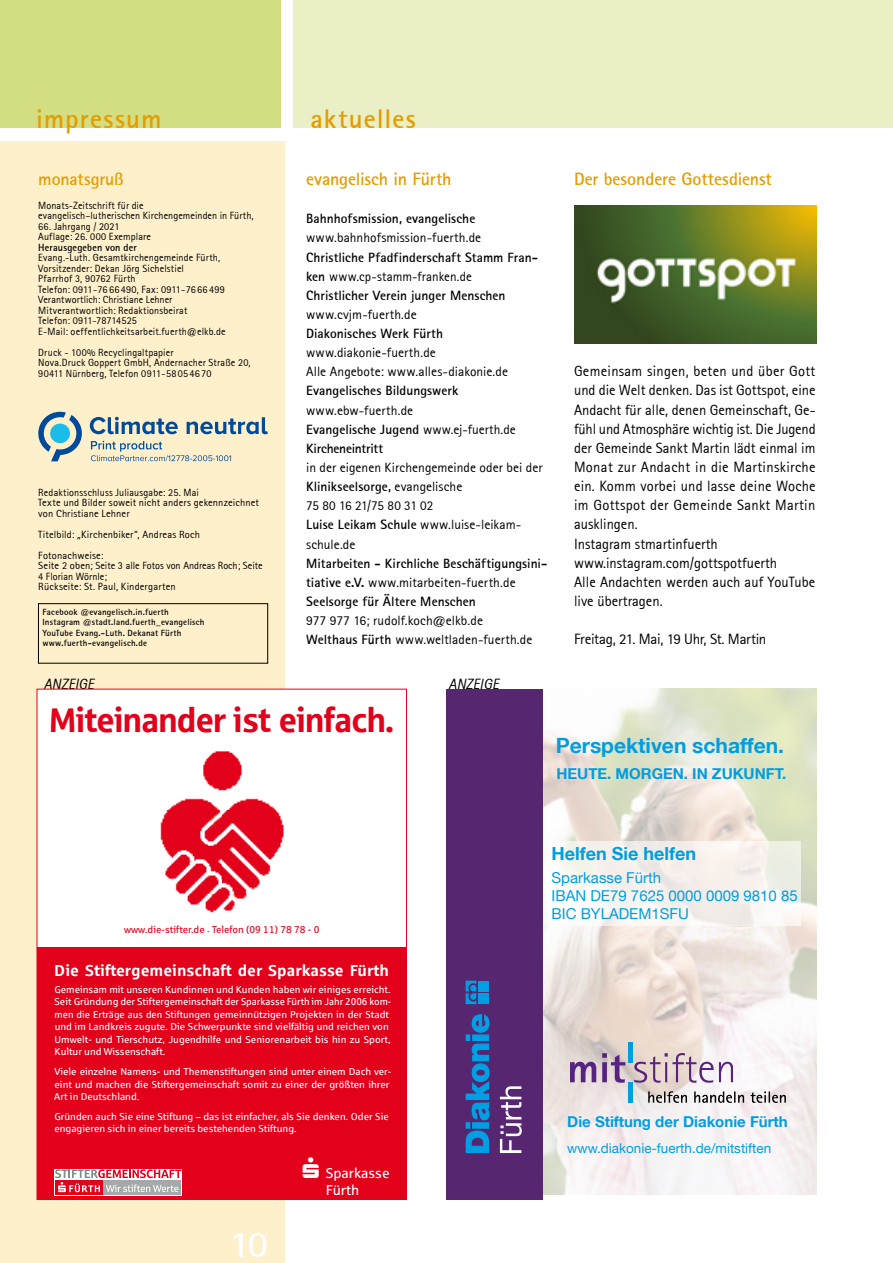
<style>
.page{position:relative;width:893px;height:1263px;background:#fff}
.page>*{position:absolute;margin:0;border:0;box-sizing:border-box;transform-origin:0 0}
.t1{font:37.5px "Rotis Sans Serif Bold 65";color:#fff}
.t2{font:34.2px "Sparkasse Head";color:#e2001a}
.t3{font:27px "Rotis Sans Serif Bold 65";letter-spacing:.04em;color:#e49c00}
.t4{font:700 21px "Helvetica Neue LT";color:#009ee0}
.t5{font:18px "Rotis Sans Serif Bold 65";letter-spacing:-.005em;color:#e49c00}
.t6{font:700 18px "Helvetica Neue LT";color:#009ee0}
.t7{font:17.85px "Rotis Sans Serif Bold 65";letter-spacing:-.005em;color:#e49c00}
.t8{font:700 15.9px "Sparkasse Rg";color:#fff}
.t9{font:15px/19.2px "Rotis Sans Serif 55";color:#000}
.t10{font:15px/18px "Helvetica Neue LT";color:#009ee0}
.t11{font:700 15px "Helvetica Neue LT";color:#009ee0}
.t12{font:15px "Rotis Sans Serif 55";letter-spacing:-.025em;color:#000}
.t13{font:15px "Rotis Sans Serif Italic 56";color:#000}
.t14{font:14.1px/16.4px "Sparkasse Rg";color:#fff}
.t15{font:13.5px/19.2px "Rotis Sans Serif Bold 65";letter-spacing:.005em;color:#000}
.t16{font:13.5px/19.2px "Rotis Sans Serif 55";letter-spacing:.005em;color:#000}
.t17{font:13.5px "Helvetica Neue LT";color:#009ee0}
.t18{font:13.5px "Rotis Sans Serif 55";letter-spacing:-.015em;color:#000}
.t19{font:10.5px/10.5px "Rotis Sans Serif 55";letter-spacing:.01em;color:#000}
.t20{font:10.5px "Rotis Sans Serif Bold 65";letter-spacing:.015em;color:#000}
.t21{font:9.9px/12.5px "Sparkasse Rg";color:#fff}
.t22{font:9.9px "Sparkasse Rg";color:#e2001a}
.t23{font:9px/10.5px "Rotis Sans Serif Bold 65";letter-spacing:.02em;color:#000}
.s1{font-family:"Rotis Sans Serif Bold 65"}
.s2{font-family:"Rotis Sans Serif 55"}
</style>
<div class="page">
<div style="left:293px;top:0;width:600px;height:128px;background:#eaefc5"></div>
<div style="left:0;top:0;width:281px;height:128px;background:#d3de82"></div>
<div style="left:0;top:141px;width:285px;height:1122px;background:#fff0cc"></div>
<img style="left:543px;top:689px;width:273px;height:506px">
<div style="left:446px;top:689px;width:97px;height:510px;background:#572670"></div>
<svg style="left:570px;top:1053px;width:163px;height:30px;background:#c2acc1"></svg>
<hr style="left:628px;top:1042px;width:4px;height:20px;background:#009ee0">
<hr style="left:628px;top:1082px;width:4px;height:21px;background:#009ee0">
<svg style="left:648px;top:1091px;width:138px;height:12px"></svg>
<svg style="left:466px;top:1014px;width:24px;height:139px"></svg>
<svg style="left:466px;top:981px;width:10px;height:23px"></svg>
<div style="left:478px;top:993px;width:11px;height:11px;background:#009fe3"></div>
<div style="left:478px;top:981px;width:11px;height:10px;background:#009fe3"></div>
<svg style="left:500px;top:1086px;width:22px;height:67px"></svg>
<svg style="left:548px;top:841px;width:252px;height:84px;fill:#f7f1ec"></svg>
<svg style="left:37px;top:689px;width:370px;height:510px"></svg>
<svg style="left:90px;top:417px;width:88px;height:17px"></svg>
<svg style="left:187px;top:417px;width:81px;height:17px"></svg>
<svg style="left:38px;top:412px;width:44px;height:49px"></svg>
<svg style="left:91px;top:441px;width:140px;height:20px"></svg>
<img style="left:574px;top:205px;width:242px;height:138px">
<div style="left:38px;top:603px;width:230px;height:60px;border:1px solid #000"></div>
<svg style="left:303px;top:1157px;width:16px;height:21px"></svg>
<h3 class="t3" style="left:36px;top:101px;width:127px">impressum</h3>
<h3 class="t7" style="left:38px;top:168px;width:87px">monatsgruß</h3>
<p class="t19" style="left:38px;top:200px;width:217px">Monats-Zeitschrift für die<br>evangelisch–lutherischen Kirchengemeinden in Fürth,</p>
<p class="t19" style="left:38px;top:221px;width:114px">66. Jahrgang / 2021<br>Auflage: 26. 000 Exemplare</p>
<p class="t20" style="left:38px;top:241px;width:100px">Herausgegeben von der</p>
<p class="t19" style="left:38px;top:252px;width:189px">Evang.-Luth. Gesamtkirchengemeinde Fürth, Vorsitzender: Dekan Jörg Sichelstiel<br>Pfarrhof 3, 90762 Fürth<br>Telefon: 0911-7666490, Fax: 0911-7666499<br>Verantwortlich: Christiane Lehner Mitverantwortlich: Redaktionsbeirat<br>Telefon: 0911-78714525<br>E-Mail: oeffentlichkeitsarbeit.fuerth@elkb.de</p>
<p class="t19" style="left:38px;top:347px;width:214px">Druck - 100% Recyclingaltpapier<br>Nova.Druck Goppert GmbH, Andernacher Straße 20,<br>90411 Nürnberg, Telefon 0911-58054670</p>
<p class="t19" style="left:38px;top:487px;width:222px">Redaktionsschluss Juliausgabe: 25. Mai<br>Texte und Bilder soweit nicht anders gekennzeichnet von Christiane Lehner</p>
<p class="t19" style="left:38px;top:524px;width:163px;line-height:21px">Titelbild: „Kirchenbiker“, Andreas Roch<br>Fotonachweise:</p>
<p class="t19" style="left:38px;top:560px;width:226px">Seite 2 oben; Seite 3 alle Fotos von Andreas Roch; Seite<br>4 Florian Wörnle;<br>Rückseite: St. Paul, Kindergarten</p>
<p class="t23" style="left:43px;top:606px;width:163px">Facebook @evangelisch.in.fuerth Instagram @stadt.land.fuerth_evangelisch YouTube Evang.-Luth. Dekanat Fürth www.fuerth-evangelisch.de</p>
<h3 class="t3" style="left:310px;top:101px;width:107px">aktuelles</h3>
<h3 class="t5" style="left:306px;top:167px;width:147px">evangelisch in Fürth</h3>
<p class="t15" style="left:306px;top:209px;width:171px">Bahnhofsmission, evangelische</p>
<p class="t16" style="left:306px;top:228px;width:177px">www.bahnhofsmission-fuerth.de</p>
<p class="t15" style="left:306px;top:247px;width:233px">Christliche Pfadfinderschaft Stamm Fran-</p>
<p class="t16" style="left:306px;top:266px;width:167px"><span class="s1">ken</span> www.cp-stamm-franken.de</p>
<p class="t15" style="left:306px;top:285px;width:201px">Christlicher Verein junger Menschen</p>
<p class="t16" style="left:306px;top:305px;width:112px">www.cvjm-fuerth.de</p>
<p class="t15" style="left:306px;top:324px;width:138px">Diakonisches Werk Fürth</p>
<p class="t16" style="left:306px;top:343px;width:203px">www.diakonie-fuerth.de<br>Alle Angebote: www.alles-diakonie.de</p>
<p class="t15" style="left:306px;top:381px;width:154px">Evangelisches Bildungswerk</p>
<p class="t16" style="left:306px;top:400px;width:109px">www.ebw-fuerth.de</p>
<p class="t15" style="left:306px;top:419px;width:211px">Evangelische Jugend <span class="s2">www.ej-fuerth.de<br></span>Kircheneintritt</p>
<p class="t16" style="left:306px;top:458px;width:238px">in der eigenen Kirchengemeinde oder bei der</p>
<p class="t15" style="left:306px;top:477px;width:158px">Klinikseelsorge, <span class="s2">evangelische</span></p>
<p class="t18" style="left:306px;top:498px;width:129px">75 80 16 21/75 80 31 02</p>
<p class="t15" style="left:306px;top:515px;width:217px">Luise Leikam Schule <span class="s2">www.luise-leikam-</span></p>
<p class="t16" style="left:306px;top:534px;width:51px">schule.de</p>
<p class="t15" style="left:306px;top:553px;width:243px">Mitarbeiten - Kirchliche Beschäftigungsini-</p>
<p class="t16" style="left:306px;top:573px;width:211px"><span class="s1">tiative e.V.</span> www.mitarbeiten-fuerth.de</p>
<p class="t15" style="left:306px;top:591px;width:171px">Seelsorge für Ältere Menschen</p>
<p class="t16" style="left:306px;top:611px;width:228px">977 977 16; rudolf.koch@elkb.de<br><span class="s1">Welthaus Fürth</span> www.weltladen-fuerth.de</p>
<h3 class="t5" style="left:574px;top:167px;width:199px">Der besondere Gottesdienst</h3>
<p class="t9" style="left:574px;top:362px;width:243px">Gemeinsam singen, beten und über Gott und die Welt denken. Das ist Gottspot, eine Andacht für alle, denen Gemeinschaft, Ge&shy;fühl und Atmosphäre wichtig ist. Die Jugend der Gemeinde Sankt Martin lädt einmal im Monat zur Andacht in die Martinskirche ein. Komm vorbei und lasse deine Woche im Gottspot der Gemeinde Sankt Martin ausklingen.<br>Instagram stmartinfuerth www.instagram.com/gottspotfuerth<br>Alle Andachten werden auch auf YouTube live übertragen.</p>
<h3 class="t12" style="left:574px;top:630px;width:194px">Freitag, 21. Mai, 19 Uhr, St. Martin</h3>
<h3 class="t13" style="left:44px;top:675px;width:52px">ANZEIGE</h3>
<h2 class="t2" style="left:50px;top:698px;width:346px">Miteinander ist einfach.</h2>
<h3 class="t13" style="left:449px;top:675px;width:52px">ANZEIGE</h3>
<h3 class="t4" style="left:556px;top:733px;width:230px">Perspektiven schaffen.</h3>
<h3 class="t11" style="left:556px;top:764px;width:232px">HEUTE. MORGEN. IN ZUKUNFT.</h3>
<h3 class="t6" style="left:551px;top:843px;width:146px">Helfen Sie helfen</h3>
<p class="t22" style="left:124px;top:923px;width:197px">www.die-stifter.de . Telefon (09 11) 78 78 - 0</p>
<h3 class="t8" style="left:54px;top:960px;width:336px">Die Stiftergemeinschaft der Sparkasse Fürth</h3>
<p class="t21" style="left:54px;top:983px;width:339px">Gemeinsam mit unseren Kundinnen und Kunden haben wir einiges erreicht.<br>Seit Gründung der Stiftergemeinschaft der Sparkasse Fürth im Jahr 2006 kom&shy;men die Erträge aus den Stiftungen gemeinnützigen Projekten in der Stadt und im Landkreis zugute. Die Schwerpunkte sind vielfältig und reichen von Umwelt- und Tierschutz, Jugendhilfe und Seniorenarbeit bis hin zu Sport, Kultur und Wissenschaft.</p>
<p class="t21" style="left:54px;top:1065px;width:339px">Viele einzelne Namens- und Themenstiftungen sind unter einem Dach ver&shy;eint und machen die Stiftergemeinschaft somit zu einer der größten ihrer<br>Art in Deutschland.</p>
<p class="t21" style="left:54px;top:1110px;width:336px">Gründen auch Sie eine Stiftung – das ist einfacher, als Sie denken. Oder Sie engagieren sich in einer bereits bestehenden Stiftung.</p>
<h3 class="t14" style="left:326px;top:1165px;width:65px">Sparkasse<br>Fürth</h3>
<h1 class="t1" style="left:230px;top:1220px;width:40px">10</h1>
<h3 class="t10" style="left:551px;top:868px;width:248px">Sparkasse Fürth<br>IBAN DE79 7625 0000 0009 9810 85<br>BIC BYLADEM1SFU</h3>
<h3 class="t11" style="left:567px;top:1112px;width:222px">Die Stiftung der Diakonie Fürth</h3>
<p class="t17" style="left:567px;top:1140px;width:205px">www.diakonie-fuerth.de/mitstiften</p>
</div>
